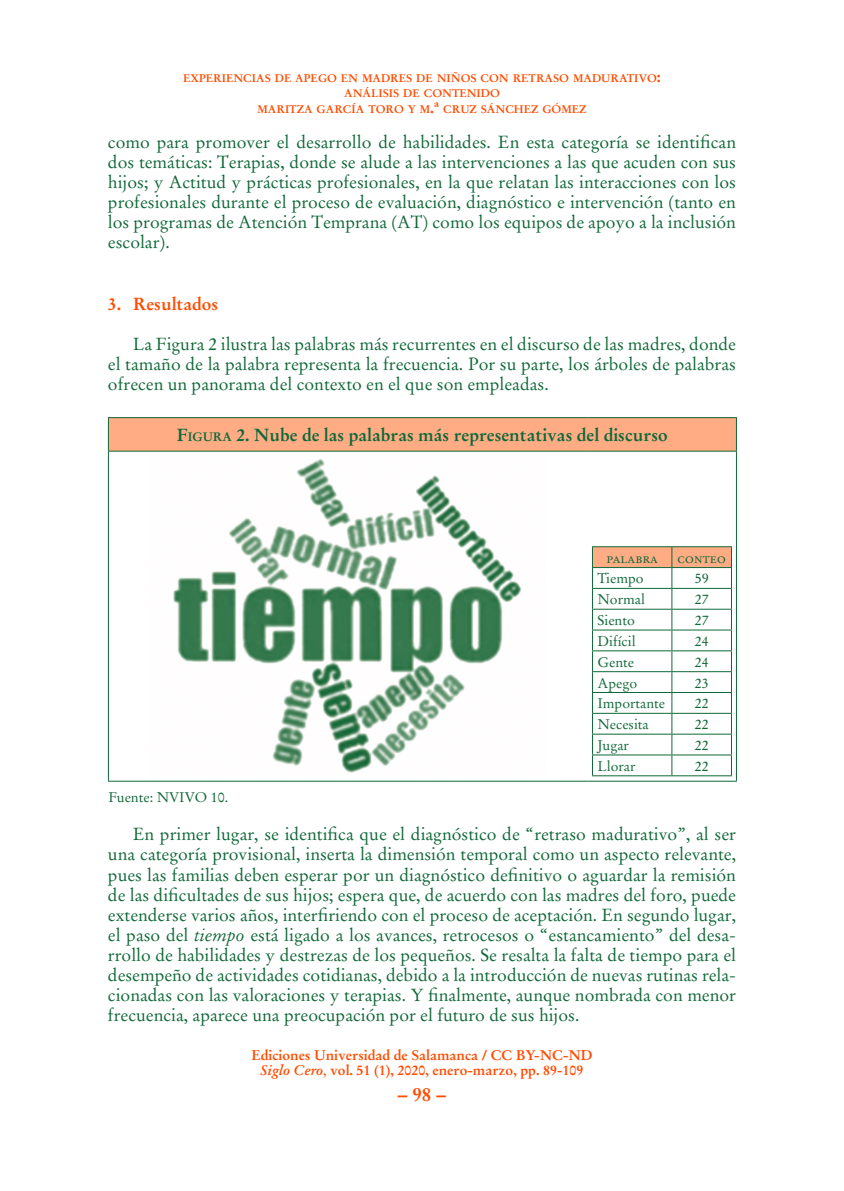
<style>
.page{position:relative;width:844px;height:1191px;background:#fff}
.page>*{position:absolute;margin:0;border:0;box-sizing:border-box;transform-origin:0 0}
.t1{font:700 19.25px "Stempel Garamond";color:#ff4c00}
.TEX_de_párrafo_N_par{font:17.5px/20.1px "Stempel Garamond";color:#0f6838;text-align:justify}
.TEX_de_párrafo_N_par-2{font:700 17.5px "Stempel Garamond";color:#0f6838}
.TEX_Cab_Neg{font:700 17.5px "Stempel Garamond";color:#ff4c00}
.TEX_nota_al_pie{font:14px "Stempel Garamond";color:#0f6838}
.t2{font:700 14px/15.8px "Stempel Garamond";color:#ff4c00;text-align:center}
.t3{font:14px "Stempel Garamond Roman SC";color:#0f6838}
.t4{font:700 11.03px/15.8px "Stempel Garamond";color:#ff4c00;text-align:center}
.s1{font-size:15.75px}
.s2{font-style:inherit}
.s3{font-size:12.25px}
.s4{font-style:italic}
.s5{font-weight:400}
</style>
<div class="page">
<div style="left:108px;top:417px;width:628px;height:34px;background:#ffac85"></div>
<hr style="left:108px;top:417px;width:479px;height:1px;background:#0f6838">
<hr style="left:108px;top:418px;width:1px;height:33px;background:#0f6838">
<hr style="left:587px;top:417px;width:149px;height:1px;background:#0f6838">
<hr style="left:735px;top:418px;width:1px;height:33px;background:#0f6838">
<hr style="left:108px;top:451px;width:479px;height:1px;background:#0f6838">
<hr style="left:108px;top:451px;width:1px;height:329px;background:#0f6838">
<hr style="left:587px;top:451px;width:149px;height:1px;background:#0f6838">
<hr style="left:735px;top:451px;width:1px;height:329px;background:#0f6838">
<hr style="left:108px;top:780px;width:479px;height:1px;background:#0f6838">
<hr style="left:587px;top:780px;width:149px;height:1px;background:#0f6838">
<img style="left:173px;top:459px;width:349px;height:314px">
<hr style="left:592px;top:546px;width:79px;height:1px;background:#0f6838">
<hr style="left:671px;top:546px;width:60px;height:1px;background:#0f6838">
<svg style="left:592px;top:547px;width:139px;height:228px"></svg>
<hr style="left:592px;top:775px;width:79px;height:1px;background:#0f6838">
<hr style="left:671px;top:775px;width:60px;height:1px;background:#0f6838">
<p class="t4" style="left:183px;top:70px;width:479px">EXPERIENCIAS DE APEGO EN MADRES DE NIÑOS CON RETRASO MADURATIVO<span class="s1">:<br></span>ANÁLISIS DE CONTENIDO<br>MARITZA GARCÍA TORO Y M<span class="s1">.ª</span> CRUZ SÁNCHEZ GÓMEZ</p>
<p class="TEX_de_párrafo_N_par" style="left:108px;top:132px;width:629px">como para promover el desarrollo de habilidades. En esta categoría se identifican dos temáticas: Terapias, donde se alude a las intervenciones a las que acuden con sus hijos; y Actitud y prácticas profesionales, en la que relatan las interacciones con los profesionales durante el proceso de evaluación, diagnóstico e intervención (tanto en los programas de Atención Temprana (AT) como los equipos de apoyo a la inclusión escolar).</p>
<p class="TEX_Cab_Neg" style="left:108px;top:293px;width:112px">3. Resultados</p>
<p class="TEX_de_párrafo_N_par" style="left:108px;top:334px;width:629px;text-indent:25px">La Figura 2 ilustra las palabras más recurrentes en el discurso de las madres, donde el tamaño de la palabra representa la frecuencia. Por su parte, los árboles de palabras ofrecen un panorama del contexto en el que son empleadas.</p>
<p class="TEX_de_párrafo_N_par-2" style="left:177px;top:424px;width:492px"><span class="s2">F</span><span class="s3">IGURA</span> 2. Nube de las palabras más representativas del discurso</p>
<p class="t3" style="left:606px;top:549px;width:53px">palabra</p>
<p class="t3" style="left:677px;top:549px;width:51px">conteo</p>
<p class="TEX_nota_al_pie" style="left:597px;top:570px;width:48px">Tiempo</p>
<p class="TEX_nota_al_pie" style="left:694px;top:570px;width:15px">59</p>
<p class="TEX_nota_al_pie" style="left:597px;top:591px;width:49px">Normal</p>
<p class="TEX_nota_al_pie" style="left:694px;top:591px;width:15px">27</p>
<p class="TEX_nota_al_pie" style="left:597px;top:612px;width:39px">Siento</p>
<p class="TEX_nota_al_pie" style="left:694px;top:612px;width:15px">27</p>
<p class="TEX_nota_al_pie" style="left:597px;top:632px;width:40px">Difícil</p>
<p class="TEX_nota_al_pie" style="left:694px;top:632px;width:15px">24</p>
<p class="TEX_nota_al_pie" style="left:597px;top:653px;width:38px">Gente</p>
<p class="TEX_nota_al_pie" style="left:694px;top:653px;width:15px">24</p>
<p class="TEX_nota_al_pie" style="left:597px;top:674px;width:41px">Apego</p>
<p class="TEX_nota_al_pie" style="left:694px;top:674px;width:15px">23</p>
<p class="TEX_nota_al_pie" style="left:597px;top:695px;width:69px">Importante</p>
<p class="TEX_nota_al_pie" style="left:694px;top:695px;width:15px">22</p>
<p class="TEX_nota_al_pie" style="left:597px;top:716px;width:53px">Necesita</p>
<p class="TEX_nota_al_pie" style="left:694px;top:716px;width:15px">22</p>
<p class="TEX_nota_al_pie" style="left:597px;top:737px;width:33px">Jugar</p>
<p class="TEX_nota_al_pie" style="left:694px;top:737px;width:15px">22</p>
<p class="TEX_nota_al_pie" style="left:597px;top:757px;width:40px">Llorar</p>
<p class="TEX_nota_al_pie" style="left:694px;top:757px;width:15px">22</p>
<p class="TEX_nota_al_pie" style="left:108px;top:789px;width:121px">Fuente: NVIVO 10.</p>
<p class="TEX_de_párrafo_N_par" style="left:108px;top:824px;width:629px;text-indent:25px">En primer lugar, se identifica que el diagnóstico de “retraso madurativo”, al ser una categoría provisional, inserta la dimensión temporal como un aspecto relevante, pues las familias deben esperar por un diagnóstico definitivo o aguardar la remisión de las dificultades de sus hijos; espera que, de acuerdo con las madres del foro, puede extenderse varios años, interfiriendo con el proceso de aceptación. En segundo lugar, el paso del <span class="s4">tiempo</span> está ligado a los avances, retrocesos o “estancamiento” del desa&shy;rrollo de habilidades y destrezas de los pequeños. Se resalta la falta de tiempo para el desempeño de actividades cotidianas, debido a la introducción de nuevas rutinas rela&shy;cionadas con las valoraciones y terapias. Y finalmente, aunque nombrada con menor frecuencia, aparece una preocupación por el futuro de sus hijos.</p>
<p class="t2" style="left:251px;top:1046px;width:342px">Ediciones Universidad de Salamanca / CC BY-NC-ND<br><span class="s4">Siglo Cero</span><span class="s5">,</span> vol. 51 (1), 2020, enero-marzo, pp. 89-109</p>
<p class="t1" style="left:398px;top:1082px;width:50px">– 98 –</p>
</div>
